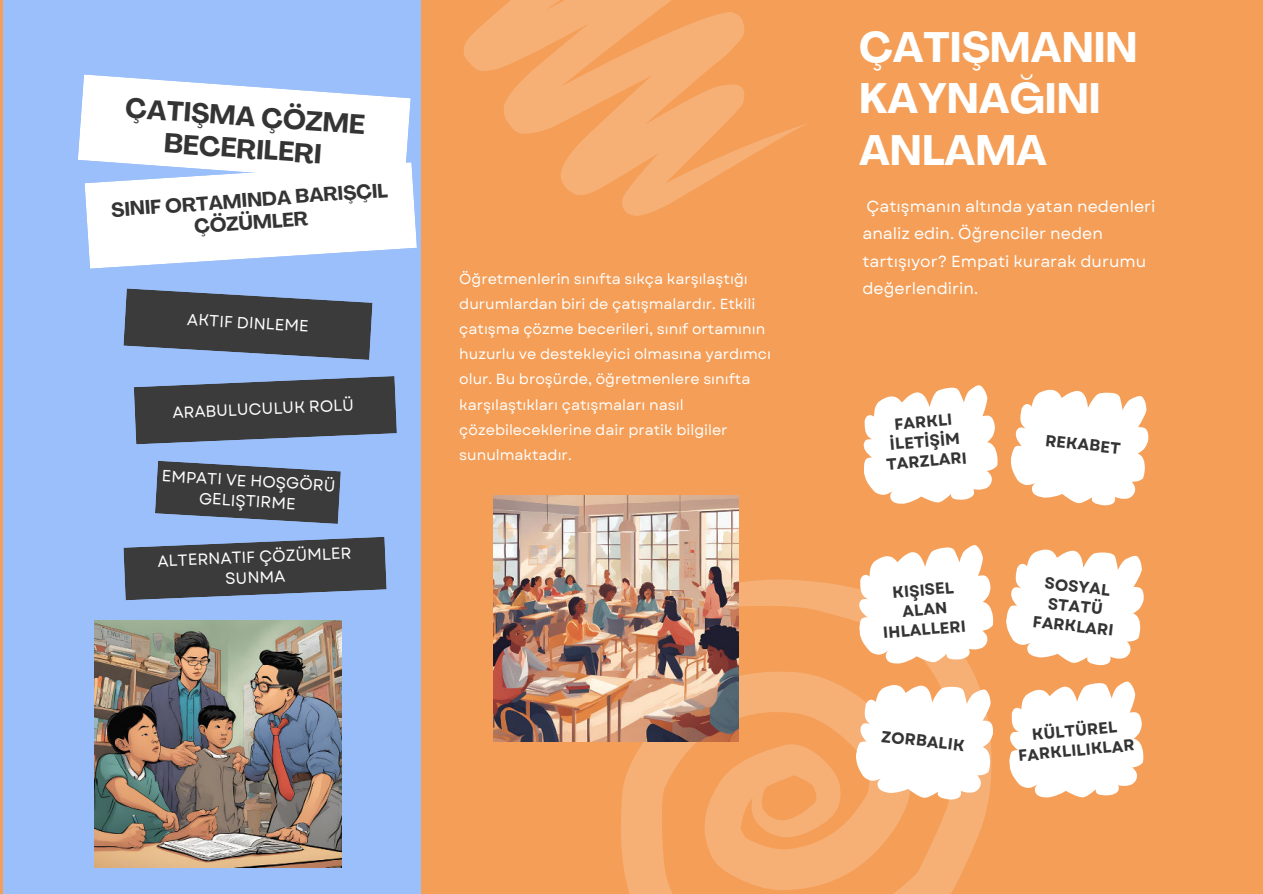
<style>
.page{position:relative;width:1263px;height:894px;background:#fff}
.page>*{position:absolute;margin:0;border:0;box-sizing:border-box;transform-origin:0 0}
.t1{font:700 42px/51.8px "Agrandir";color:#fff}
.t2{font:700 27px/32.7px "Agrandir";color:#343434;text-align:center}
.t3{font:700 19.5px/22.5px "Agrandir";color:#343434;text-align:center}
.t4{font:16.05px/27.3px "Garet";color:#fff;text-align:center}
.t5{font:700 16.05px/19.6px "Garet";color:#343434;text-align:center}
.t6{font:14.55px/25.2px "Garet";color:#fff}
</style>
<div class="page">
<div style="left:0;top:0;width:1263px;height:893px;background:#f49e57"></div>
<div style="left:3px;top:0;width:418px;height:893px;background:#9bbffa"></div>
<svg style="left:621px;top:579px;width:368px;height:314px;fill:#f5ac70"></svg>
<svg style="left:78px;top:74px;width:339px;height:194px"></svg>
<svg style="left:858px;top:545px;width:135px;height:118px"></svg>
<svg style="left:1006px;top:549px;width:138px;height:116px"></svg>
<svg style="left:856px;top:684px;width:137px;height:115px;background:#fdeee1"></svg>
<svg style="left:1009px;top:681px;width:134px;height:117px"></svg>
<svg style="left:463px;top:0;width:343px;height:216px"></svg>
<svg style="left:123px;top:288px;width:249px;height:72px"></svg>
<svg style="left:155px;top:461px;width:186px;height:63px"></svg>
<svg style="left:134px;top:376px;width:263px;height:68px"></svg>
<svg style="left:123px;top:537px;width:264px;height:63px"></svg>
<svg style="left:1011px;top:389px;width:137px;height:116px"></svg>
<svg style="left:863px;top:385px;width:135px;height:119px"></svg>
<img style="left:95px;top:620px;width:246px;height:246px">
<img style="left:493px;top:495px;width:246px;height:246px">
<h2 class="t2" style="left:127px;top:91px;width:241px;rotate:4deg">ÇATIŞMA ÇÖZME<br>BECERILERI</h2>
<h3 class="t3" style="left:111px;top:198px;width:279px;rotate:-4deg">SINIF ORTAMINDA BARIŞÇIL<br>ÇÖZÜMLER</h3>
<p class="t4" style="left:188px;top:306px;width:123px;rotate:3deg">AKTIF DINLEME</p>
<p class="t4" style="left:172px;top:398px;width:183px;rotate:-2deg">ARABULUCULUK ROLÜ</p>
<p class="t4" style="left:162px;top:466px;width:176px;line-height:20.2px;rotate:3deg">EMPATI VE HOŞGÖRÜ<br>GELIŞTIRME</p>
<p class="t4" style="left:157px;top:550px;width:195px;line-height:20.2px;rotate:-2deg">ALTERNATIF ÇÖZÜMLER<br>SUNMA</p>
<p class="t6" style="left:459px;top:266px;width:313px">Öğretmenlerin sınıfta sıkça karşılaştığı durumlardan biri de çatışmalardır. Etkili çatışma çözme becerileri, sınıf ortamının huzurlu ve destekleyici olmasına yardımcı olur. Bu broşürde, öğretmenlere sınıfta karşılaştıkları çatışmaları nasıl çözebileceklerine dair pratik bilgiler sunulmaktadır.</p>
<h1 class="t1" style="left:859px;top:21px;width:280px">ÇATIŞMANIN<br>KAYNAĞINI<br>ANLAMA</h1>
<p class="t4" style="left:862px;top:193px;width:295px;text-align:left">Çatışmanın altında yatan nedenleri analiz edin. Öğrenciler neden tartışıyor? Empati kurarak durumu değerlendirin.</p>
<p class="t5" style="left:882px;top:416px;width:83px;rotate:-5deg">FARKLI<br>İLETİŞİM<br>TARZLARI</p>
<p class="t5" style="left:1046px;top:431px;width:77px;rotate:6deg">REKABET</p>
<p class="t5" style="left:879px;top:584px;width:85px;rotate:-5deg">KIŞISEL<br>ALAN<br>IHLALLERI</p>
<p class="t5" style="left:1038px;top:572px;width:83px;rotate:6deg">SOSYAL<br>STATÜ<br>FARKLARI</p>
<p class="t5" style="left:882px;top:726px;width:85px;rotate:6deg">ZORBALIK</p>
<p class="t5" style="left:1016px;top:726px;width:118px;rotate:-5deg">KÜLTÜREL<br>FARKLILIKLAR</p>
</div>
